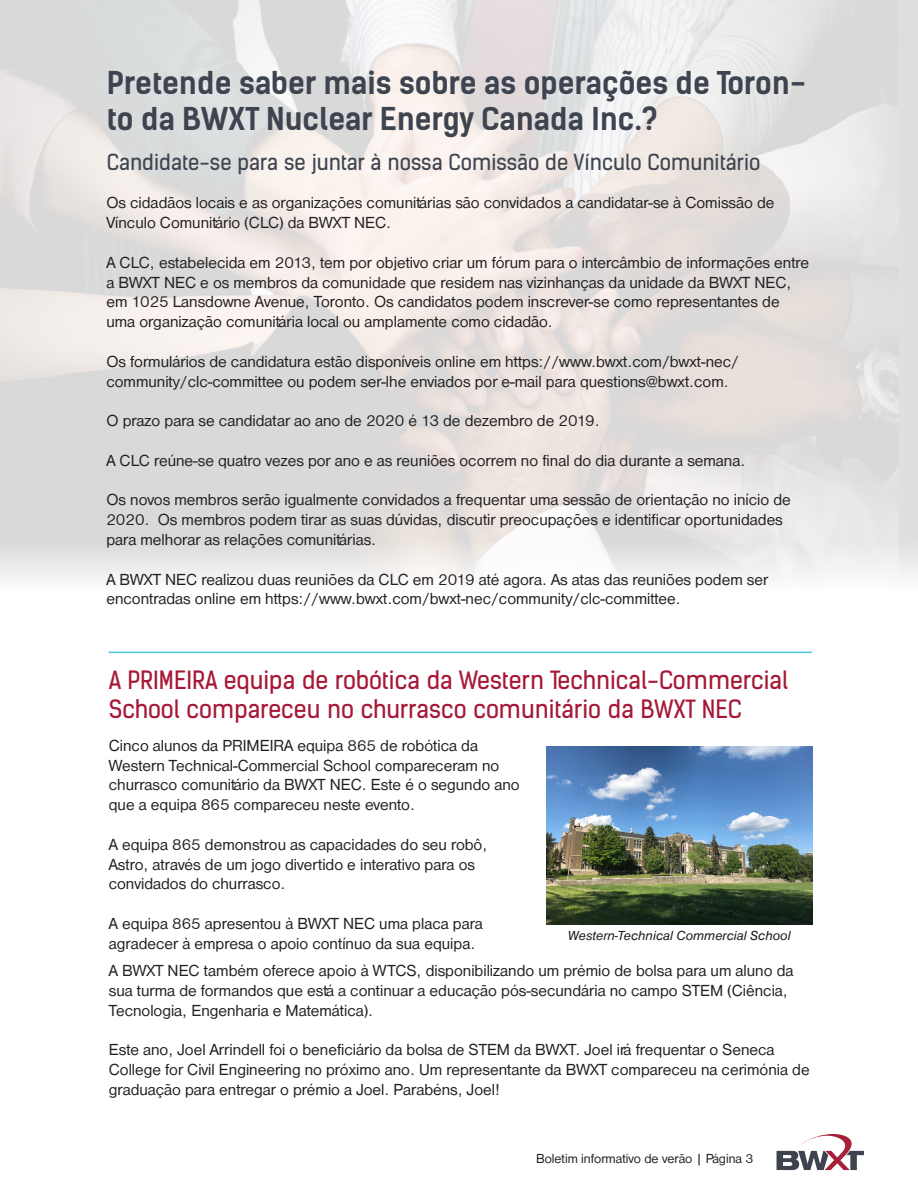
<style>
.page{position:relative;width:918px;height:1188px;background:#fff}
.page>*{position:absolute;margin:0;border:0;box-sizing:border-box;transform-origin:0 0}
.t1{font:30px/36px "Kelson Sans Bold BG";color:#3e444f}
.t2{font:24px/28.8px "Kelson Sans Regular BG";color:#a61836}
.t3{font:21px "Kelson Sans Regular BG";color:#3e444f}
.t4{font:16.5px/19.8px "Nimbus San D";color:#231f20}
.t5{font:13.5px "Nimbus San D";color:#231f20}
.t6{font:italic 13.5px "Nimbus San D";color:#231f20}
</style>
<div class="page">
<svg style="left:777px;top:1134px;width:87px;height:36px"></svg>
<div style="left:898px;top:0;width:20px;height:576px;background:#dfdede"></div>
<img style="left:0;top:0;width:898px;height:579px">
<hr style="left:109px;top:652px;width:703px;height:1px;background:#4cc5d8">
<img style="left:546px;top:747px;width:266px;height:178px">
<p class="t1" style="left:107px;top:65px;width:701px">Pretende saber mais sobre as operações de Toron&shy;to da BWXT Nuclear Energy Canada Inc.?</p>
<p class="t3" style="left:107px;top:149px;width:655px">Candidate-se para se juntar à nossa Comissão de Vínculo Comunitário</p>
<p class="t4" style="left:106px;top:193px;width:670px">Os cidadãos locais e as organizações comunitárias são convidados a candidatar-se à Comissão de<br>Vínculo Comunitário (CLC) da BWXT NEC.</p>
<p class="t4" style="left:106px;top:253px;width:704px">A CLC, estabelecida em 2013, tem por objetivo criar um fórum para o intercâmbio de informações entre a BWXT NEC e os membros da comunidade que residem nas vizinhanças da unidade da BWXT NEC, em 1025 Lansdowne Avenue, Toronto. Os candidatos podem inscrever-se como representantes de uma organização comunitária local ou amplamente como cidadão.</p>
<p class="t4" style="left:106px;top:352px;width:634px">Os formulários de candidatura estão disponíveis online em https://www.bwxt.com/bwxt-nec/ community/clc-committee ou podem ser-lhe enviados por e-mail para questions@bwxt.com.</p>
<p class="t4" style="left:106px;top:411px;width:495px">O prazo para se candidatar ao ano de 2020 é 13 de dezembro de 2019.</p>
<p class="t4" style="left:106px;top:451px;width:641px">A CLC reúne-se quatro vezes por ano e as reuniões ocorrem no final do dia durante a semana.</p>
<p class="t4" style="left:106px;top:490px;width:686px">Os novos membros serão igualmente convidados a frequentar uma sessão de orientação no início de<br>2020. Os membros podem tirar as suas dúvidas, discutir preocupações e identificar oportunidades para melhorar as relações comunitárias.</p>
<p class="t4" style="left:106px;top:569px;width:663px">A BWXT NEC realizou duas reuniões da CLC em 2019 até agora. As atas das reuniões podem ser encontradas online em https://www.bwxt.com/bwxt-nec/community/clc-committee.</p>
<p class="t2" style="left:109px;top:666px;width:681px">A PRIMEIRA equipa de robótica da Western Technical-Commercial<br>School compareceu no churrasco comunitário da BWXT NEC</p>
<p class="t4" style="left:109px;top:736px;width:412px">Cinco alunos da PRIMEIRA equipa 865 de robótica da Western Technical-Commercial School compareceram no churrasco comunitário da BWXT NEC. Este é o segundo ano que a equipa 865 compareceu neste evento.</p>
<p class="t4" style="left:109px;top:835px;width:380px">A equipa 865 demonstrou as capacidades do seu robô,<br>Astro, através de um jogo divertido e interativo para os convidados do churrasco.</p>
<p class="t4" style="left:109px;top:914px;width:376px">A equipa 865 apresentou à BWXT NEC uma placa para agradecer à empresa o apoio contínuo da sua equipa.</p>
<p class="t4" style="left:109px;top:961px;width:686px">A BWXT NEC também oferece apoio à WTCS, disponibilizando um prémio de bolsa para um aluno da sua turma de formandos que está a continuar a educação pós-secundária no campo STEM (Ciência,<br>Tecnologia, Engenharia e Matemática).</p>
<p class="t4" style="left:109px;top:1040px;width:702px">Este ano, Joel Arrindell foi o beneficiário da bolsa de STEM da BWXT. Joel irá frequentar o Seneca<br>College for Civil Engineering no próximo ano. Um representante da BWXT compareceu na cerimónia de graduação para entregar o prémio a Joel. Parabéns, Joel!</p>
<p class="t6" style="left:568px;top:928px;width:224px">Western-Technical Commercial School</p>
<p class="t5" style="left:536px;top:1151px;width:219px">Boletim informativo de verão | Página 3</p>
</div>
